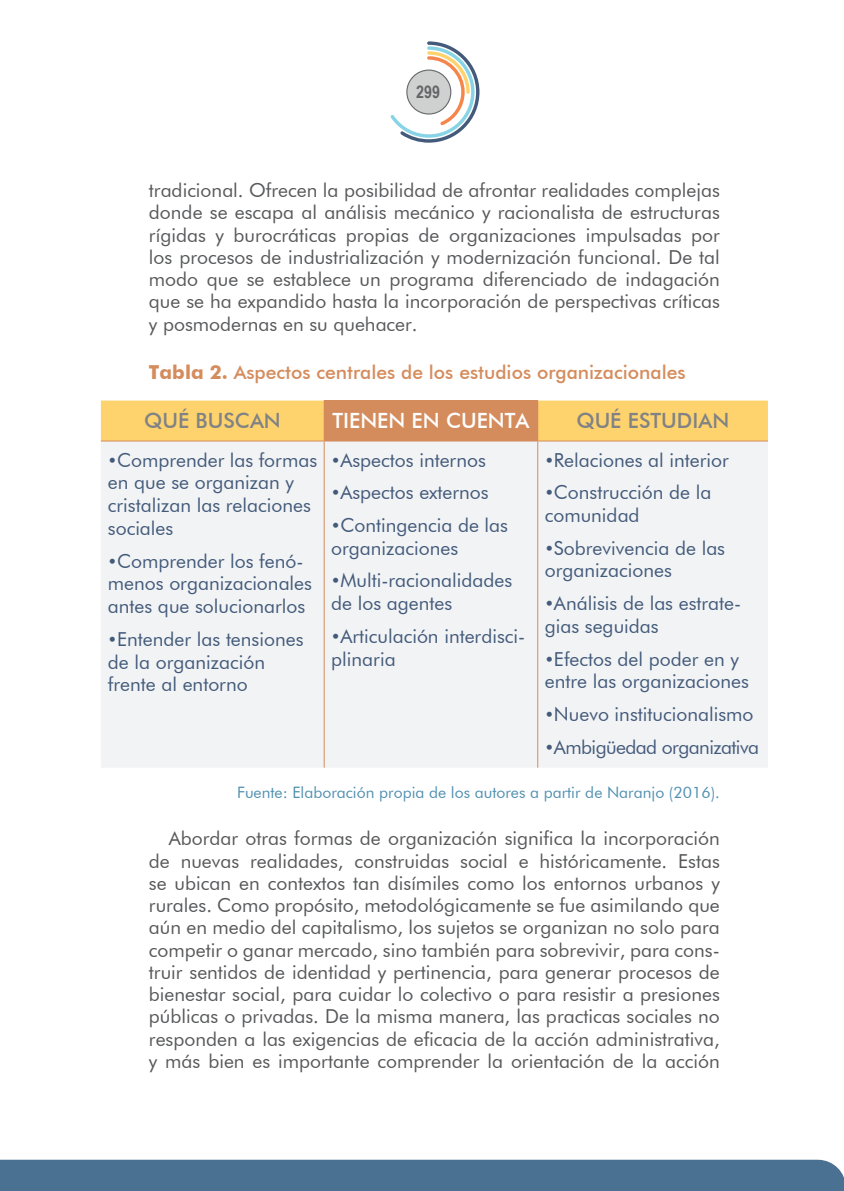
<style>
.page{position:relative;width:844px;height:1191px;background:#fff}
.page>*{position:absolute;margin:0;border:0;box-sizing:border-box;transform-origin:0 0}
.t1{font:500 21px "Futura BT";color:#808285}
.t2{font:500 21px "Futura BT";color:#fff}
.t3{font:19.25px/22.2px "Futura BT";color:#57585a;text-align:justify}
.t4{font:19.25px/22.8px "Futura BT";color:#435a7b}
.t5{font:500 19.25px "Futura BT";color:#d58c5d}
.t6{font:19.25px "Futura BT";letter-spacing:-.03em;color:#435a7b}
.t7{font:700 17.5px "Arial Narrow";color:#656568}
.t8{font:15.75px "Futura BT";color:#5190b0}
.s1{font-weight:700}
.s2{font-family:"Gotham"}
</style>
<div class="page">
<svg style="left:390px;top:41px;width:89px;height:102px"></svg>
<div style="left:0;top:1159px;width:817px;height:32px;background:#4b7192"></div>
<div style="left:101px;top:400px;width:666px;height:40px;background:#fed36d"></div>
<div style="left:324px;top:400px;width:213px;height:41px;background:#d58c5d"></div>
<div style="left:101px;top:441px;width:666px;height:326px;background:#f2f3f4"></div>
<hr style="left:323px;top:400px;width:1px;height:40px;background:#d58c5d">
<hr style="left:537px;top:400px;width:1px;height:40px;background:#d58c5d">
<hr style="left:101px;top:440px;width:223px;height:1px;background:#d58c5d">
<hr style="left:323px;top:441px;width:1px;height:326px;background:#d58c5d">
<hr style="left:537px;top:440px;width:230px;height:1px;background:#d58c5d">
<hr style="left:537px;top:441px;width:1px;height:326px;background:#d58c5d">
<p class="t7" style="left:416px;top:82px;width:25px">299</p>
<p class="t3" style="left:149px;top:179px;width:572px">tradicional. Ofrecen la posibilidad de afrontar realidades complejas donde se escapa al análisis mecánico y racionalista de estructuras rígidas y burocráticas propias de organizaciones impulsadas por los procesos de industrialización y modernización funcional. De tal modo que se establece un programa diferenciado de indagación que se ha expandido hasta la incorporación de perspectivas críticas y posmodernas en su quehacer.</p>
<p class="t5" style="left:149px;top:360px;width:538px"><span class="s1">Tabla 2.</span> Aspectos centrales de los estudios organizacionales</p>
<p class="t1" style="left:144px;top:407px;width:138px">QUÉ BUSCAN</p>
<p class="t2" style="left:332px;top:407px;width:198px">TIENEN EN CUENTA</p>
<p class="t1" style="left:576px;top:407px;width:154px">QUÉ ESTUDIAN</p>
<p class="t4" style="left:108px;top:448px;width:211px"><span class="s2">•</span>Comprender las formas en que se organizan y cristalizan las relaciones sociales</p>
<p class="t4" style="left:108px;top:549px;width:206px"><span class="s2">•</span>Comprender los fenó&shy;menos organizacionales antes que solucionarlos</p>
<p class="t4" style="left:108px;top:627px;width:197px"><span class="s2">•</span>Entender las tensiones de la organización frente al entorno</p>
<p class="t4" style="left:544px;top:448px;width:186px"><span class="s2">•</span>Relaciones al interior</p>
<p class="t4" style="left:544px;top:481px;width:168px"><span class="s2">•</span>Construcción de la comunidad</p>
<p class="t4" style="left:544px;top:536px;width:182px"><span class="s2">•</span>Sobrevivencia de las organizaciones</p>
<p class="t4" style="left:544px;top:592px;width:198px"><span class="s2">•</span>Análisis de las estrate&shy;gias seguidas</p>
<p class="t4" style="left:544px;top:647px;width:206px"><span class="s2">•</span>Efectos del poder en y entre las organizaciones</p>
<p class="t4" style="left:544px;top:702px;width:210px"><span class="s2">•</span>Nuevo institucionalismo</p>
<p class="t6" style="left:544px;top:735px;width:216px"><span class="s2">•</span>Ambigüedad organizativa</p>
<p class="t8" style="left:237px;top:783px;width:484px">Fuente: Elaboración propia de los autores a partir de Naranjo (2016).</p>
<p class="t3" style="left:149px;top:827px;width:572px;text-indent:20px">Abordar otras formas de organización significa la incorporación de nuevas realidades, construidas social e históricamente. Estas se ubican en contextos tan disímiles como los entornos urbanos y rurales. Como propósito, metodológicamente se fue asimilando que aún en medio del capitalismo, los sujetos se organizan no solo para competir o ganar mercado, sino también para sobrevivir, para cons&shy;truir sentidos de identidad y pertinencia, para generar procesos de bienestar social, para cuidar lo colectivo o para resistir a presiones públicas o privadas. De la misma manera, las practicas sociales no responden a las exigencias de eficacia de la acción administrativa, y más bien es importante comprender la orientación de la acción</p>
<p class="t4" style="left:331px;top:448px;width:156px"><span class="s2">•</span>Aspectos internos</p>
<p class="t4" style="left:331px;top:481px;width:159px"><span class="s2">•</span>Aspectos externos</p>
<p class="t4" style="left:331px;top:513px;width:178px"><span class="s2">•</span>Contingencia de las organizaciones</p>
<p class="t4" style="left:331px;top:569px;width:182px"><span class="s2">•</span>Multi-racionalidades de los agentes</p>
<p class="t4" style="left:331px;top:624px;width:195px"><span class="s2">•</span>Articulación interdisci&shy;plinaria</p>
</div>
